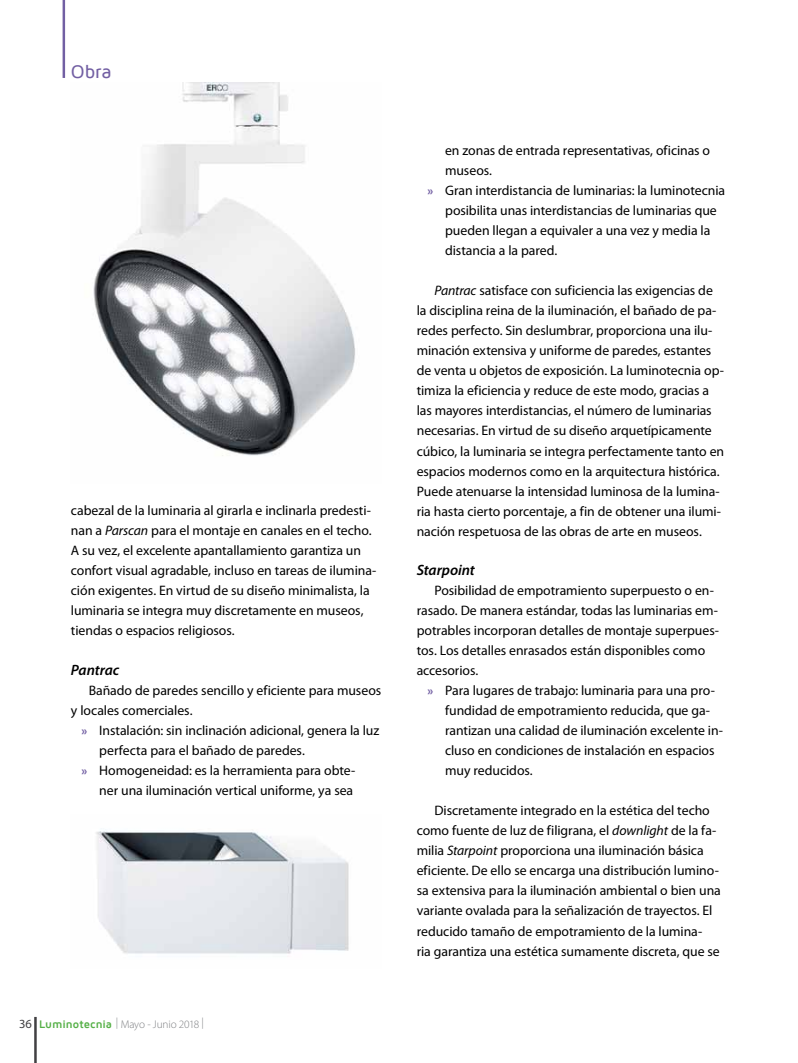
<style>
.page{position:relative;width:798px;height:1063px;background:#fff}
.page>*{position:absolute;margin:0;border:0;box-sizing:border-box;transform-origin:0 0}
.t1{font:500 18.75px "Maven Pro";color:#725fa3}
.t2{font:italic 600 15px "Myriad Pro";letter-spacing:-.01em;color:#000}
.t3{font:13.75px/20px "Myriad Pro";letter-spacing:-.005em;color:#000}
.t4{font:12.5px "Myriad Pro";color:#414042}
.t5{font:300 11.25px "Myriad Pro";letter-spacing:-.015em;color:#808285}
.s1{font-style:italic}
.s2{font-weight:700;font-size:12.5px;color:#725fa3}
.s3{font-family:"Maven Pro";font-weight:700;color:#55b047}
</style>
<div class="page">
<hr style="left:34px;top:1017px;width:3px;height:46px;background:#414042">
<hr style="left:63px;top:0;width:2px;height:78px;background:#725fa3">
<img style="left:93px;top:82px;width:262px;height:374px">
<img style="left:96px;top:831px;width:253px;height:123px">
<h1 class="t1" style="left:71px;top:62px;width:42px">Obra</h1>
<p class="t3" style="left:71px;top:501px;width:307px">cabezal de la luminaria al girarla e inclinarla predesti&shy;nan a <span class="s1">Parscan</span> para el montaje en canales en el techo.<br>A su vez, el excelente apantallamiento garantiza un confort visual agradable, incluso en tareas de ilumina&shy;ción exigentes. En virtud de su diseño minimalista, la luminaria se integra muy discretamente en museos, tiendas o espacios religiosos.</p>
<p class="t2" style="left:71px;top:662px;width:50px">Pantrac</p>
<p class="t3" style="left:71px;top:681px;width:312px;text-indent:18px">Bañado de paredes sencillo y eficiente para museos y locales comerciales.</p>
<p class="t3" style="left:81px;top:721px;width:299px"><span class="s2">»</span> Instalación: sin inclinación adicional, genera la luz</p>
<p class="t3" style="left:99px;top:741px;width:207px">perfecta para el bañado de paredes.</p>
<p class="t3" style="left:81px;top:761px;width:275px"><span class="s2">»</span> Homogeneidad: es la herramienta para obte-</p>
<p class="t3" style="left:99px;top:781px;width:255px">ner una iluminación vertical uniforme, ya sea</p>
<p class="t4" style="left:19px;top:1017px;width:14px">36</p>
<p class="t5" style="left:201px;top:1016px;width:4px">|</p>
<p class="t5" style="left:39px;top:1018px;width:162px"><span class="s3">Luminotecnia</span> | Mayo - Junio 2018</p>
<p class="t3" style="left:445px;top:141px;width:266px">en zonas de entrada representativas, oficinas o</p>
<p class="t3" style="left:445px;top:161px;width:48px">museos.</p>
<p class="t3" style="left:427px;top:181px;width:299px"><span class="s2">»</span> Gran interdistancia de luminarias: la luminotecnia</p>
<p class="t3" style="left:445px;top:201px;width:273px">posibilita unas interdistancias de luminarias que</p>
<p class="t3" style="left:445px;top:221px;width:267px">pueden llegan a equivaler a una vez y media la</p>
<p class="t3" style="left:445px;top:241px;width:114px">distancia a la pared.</p>
<p class="t3" style="left:416px;top:281px;width:309px;text-indent:18px"><span class="s1">Pantrac</span> satisface con suficiencia las exigencias de la disciplina reina de la iluminación, el bañado de pa&shy;redes perfecto. Sin deslumbrar, proporciona una ilu&shy;minación extensiva y uniforme de paredes, estantes de venta u objetos de exposición. La luminotecnia op&shy;timiza la eficiencia y reduce de este modo, gracias a las mayores interdistancias, el número de luminarias necesarias. En virtud de su diseño arquetípicamente cúbico, la luminaria se integra perfectamente tanto en espacios modernos como en la arquitectura histórica.<br>Puede atenuarse la intensidad luminosa de la lumina&shy;ria hasta cierto porcentaje, a fin de obtener una ilumi&shy;nación respetuosa de las obras de arte en museos.</p>
<p class="t2" style="left:416px;top:562px;width:60px">Starpoint</p>
<p class="t3" style="left:416px;top:581px;width:304px;text-indent:18px">Posibilidad de empotramiento superpuesto o en&shy;rasado. De manera estándar, todas las luminarias em&shy;potrables incorporan detalles de montaje superpues&shy;tos. Los detalles enrasados están disponibles como accesorios.</p>
<p class="t3" style="left:445px;top:681px;width:279px;text-indent:-18px"><span class="s2">»</span> Para lugares de trabajo: luminaria para una pro&shy;fundidad de empotramiento reducida, que ga&shy;rantizan una calidad de iluminación excelente in&shy;cluso en condiciones de instalación en espacios muy reducidos.</p>
<p class="t3" style="left:416px;top:801px;width:305px;text-indent:18px">Discretamente integrado en la estética del techo como fuente de luz de filigrana, el <span class="s1">downlight</span> de la fa&shy;milia <span class="s1">Starpoint</span> proporciona una iluminación básica eficiente. De ello se encarga una distribución lumino&shy;sa extensiva para la iluminación ambiental o bien una variante ovalada para la señalización de trayectos. El reducido tamaño de empotramiento de la lumina-<br>ria garantiza una estética sumamente discreta, que se</p>
</div>
